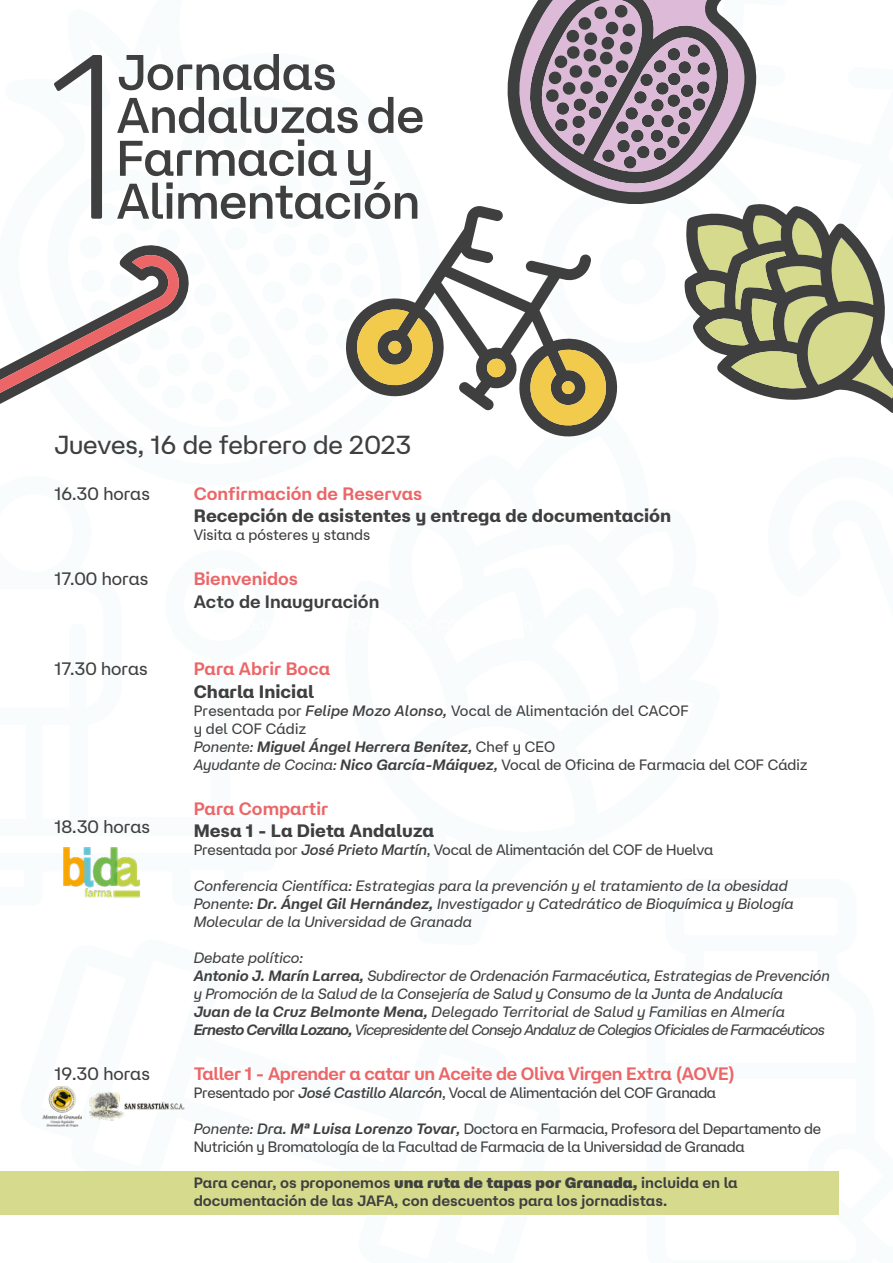
<style>
.page{position:relative;width:893px;height:1263px;background:#fff}
.page>*{position:absolute;margin:0;border:0;box-sizing:border-box;transform-origin:0 0}
.t1{font:26.1px "At Hauss Aero";color:#3f3f40}
.t2{font:600 18px "At Hauss Aero";letter-spacing:-.01em;color:#ec6668}
.t3{font:700 18px "At Hauss Aero";color:#3f3f40}
.t4{font:18px "At Hauss Aero";color:#3f3f40}
.t5{font:600 18px "At Hauss Aero";color:#3f3f40}
.t6{font:italic 15px/18px "At Hauss Aero";letter-spacing:-.01em;color:#3f3f40}
.t7{font:15px/18px "At Hauss Aero";letter-spacing:-.02em;color:#3f3f40}
.t8{font:15px/18px "At Hauss Aero";letter-spacing:.01em;color:#3f3f40}
.t9{font:600 15px/18px "At Hauss Aero";color:#3e3f3f}
.t10{font:15px "At Hauss Aero";color:#3f3f40}
.s1{font-weight:500;font-style:italic}
.s2{font-style:italic}
.s3{font-weight:600;font-style:italic}
.s4{font-weight:600}
.s5{font-weight:900}
</style>
<div class="page">
<div style="left:0;top:1171px;width:839px;height:44px;background:#d6da8d"></div>
<svg style="left:507px;top:0;width:250px;height:204px"></svg>
<svg style="left:435px;top:206px;width:183px;height:231px"></svg>
<svg style="left:527px;top:349px;width:83px;height:80px;background:#a69251"></svg>
<svg style="left:486px;top:358px;width:20px;height:20px"></svg>
<svg style="left:0;top:54px;width:435px;height:350px"></svg>
<svg style="left:683px;top:201px;width:210px;height:212px"></svg>
<img style="left:63px;top:847px;width:77px;height:51px">
<img style="left:89px;top:1092px;width:96px;height:28px">
<img style="left:42px;top:1086px;width:39px;height:40px">
<h1 class="t1" style="left:54px;top:429px;width:359px">Jueves, 16 de febrero de 2023</h1>
<p class="t4" style="left:54px;top:482px;width:97px">16.30 horas</p>
<p class="t2" style="left:194px;top:482px;width:230px">Confirmación de Reservas</p>
<p class="t3" style="left:194px;top:505px;width:479px">Recepción de asistentes y entrega de documentación</p>
<p class="t10" style="left:194px;top:526px;width:178px">Visita a pósteres y stands</p>
<p class="t2" style="left:194px;top:568px;width:106px">Bienvenidos</p>
<p class="t5" style="left:194px;top:590px;width:187px">Acto de Inauguración</p>
<p class="t4" style="left:54px;top:568px;width:96px">17.00 horas</p>
<p class="t4" style="left:54px;top:658px;width:95px">17.30 horas</p>
<p class="t4" style="left:54px;top:815px;width:98px">18.30 horas</p>
<p class="t4" style="left:54px;top:1063px;width:97px">19.30 horas</p>
<p class="t2" style="left:194px;top:658px;width:138px">Para Abrir Boca</p>
<p class="t3" style="left:194px;top:680px;width:122px">Charla Inicial</p>
<p class="t8" style="left:194px;top:701px;width:616px">Presentada por <span class="s1">Felipe Mozo Alonso,</span> Vocal de Alimentación del CACOF<br>y del COF Cádiz<br><span class="s2">Ponente:</span> <span class="s3">Miguel Ángel Herrera Benítez</span><span class="s1">,</span> Chef y CEO<br><span class="s2">Ayudante de Cocina:</span> <span class="s3">Nico García-Máiquez</span><span class="s1">,</span> Vocal de Oficina de Farmacia del COF Cádiz</p>
<p class="t2" style="left:194px;top:797px;width:136px">Para Compartir</p>
<p class="t3" style="left:194px;top:820px;width:242px">Mesa 1 - La Dieta Andaluza</p>
<p class="t7" style="left:194px;top:841px;width:521px">Presentada por <span class="s1">José Prieto Martín</span>, Vocal de Alimentación del COF de Huelva</p>
<p class="t6" style="left:194px;top:877px;width:601px">Conferencia Científica: Estrategias para la prevención y el tratamiento de la obesidad<br>Ponente: <span class="s4">Dr. Ángel Gil Hernández,</span> Investigador y Catedrático de Bioquímica y Biología<br>Molecular de la Universidad de Granada</p>
<p class="t6" style="left:194px;top:949px;width:638px">Debate político:<br><span class="s4">Antonio J. Marín Larrea,</span> Subdirector de Ordenación Farmacéutica, Estrategias de Prevención y Promoción de la Salud de la Consejería de Salud y Consumo de la Junta de Andalucía<br><span class="s4">Juan de la Cruz Belmonte Mena,</span> Delegado Territorial de Salud y Familias en Almería <span class="s4">Ernesto Cervilla Lozano,</span> Vicepresidente del Consejo Andaluz de Colegios Oficiales de Farmacéuticos</p>
<p class="t2" style="left:194px;top:1063px;width:543px">Taller 1 - Aprender a catar un Aceite de Oliva Virgen Extra (AOVE)</p>
<p class="t7" style="left:194px;top:1084px;width:524px">Presentado por <span class="s1">José Castillo Alarcón</span>, Vocal de Alimentación del COF Granada</p>
<p class="t7" style="left:194px;top:1120px;width:629px"><span class="s2">Ponente:</span> <span class="s1">Dra.</span> <span class="s3">Mª Luisa Lorenzo Tovar</span><span class="s1">,</span> Doctora en Farmacia, Profesora del Departamento de<br>Nutrición y Bromatología de la Facultad de Farmacia de la Universidad de Granada</p>
<p class="t9" style="left:194px;top:1174px;width:546px">Para cenar, os proponemos <span class="s5">una ruta de tapas por Granada,</span> incluida en la documentación de las JAFA, con descuentos para los jornadistas.</p>
</div>
